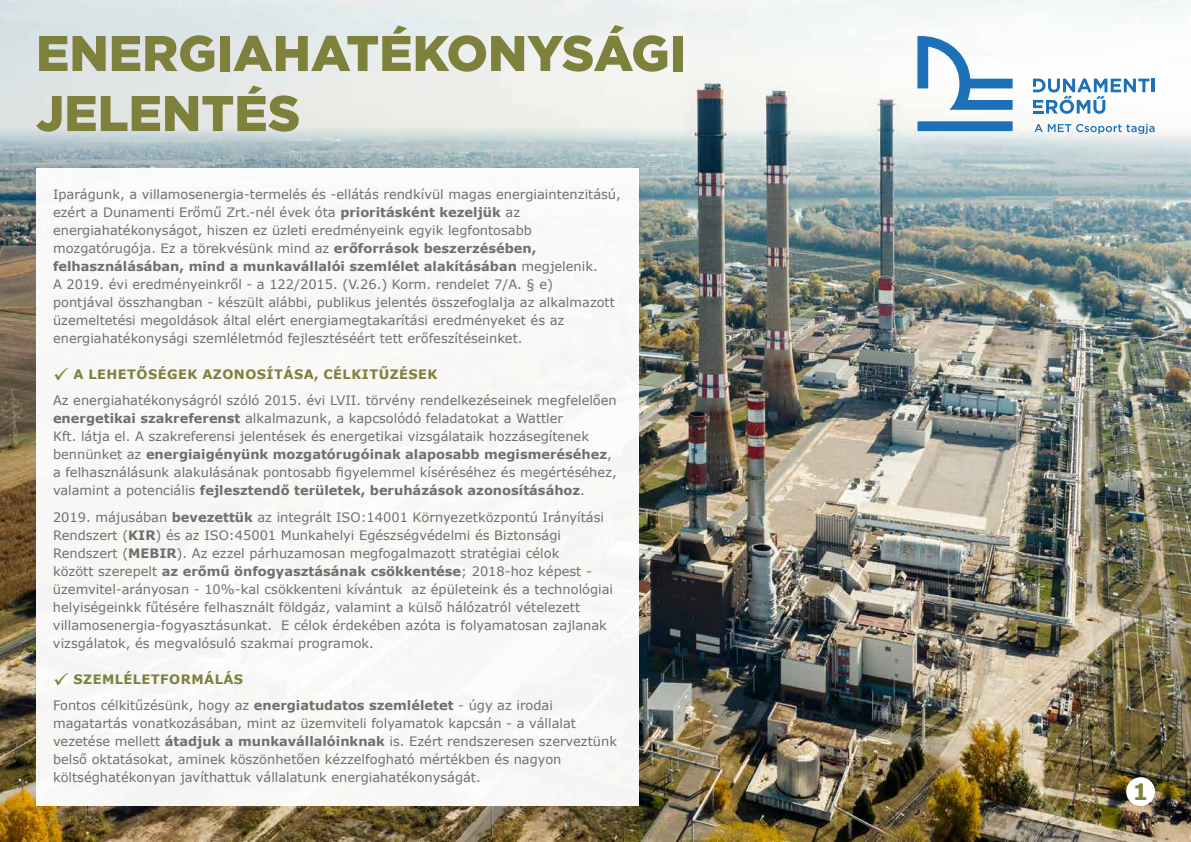
<style>
.page{position:relative;width:1191px;height:842px;background:#fff}
.page>*{position:absolute;margin:0;border:0;box-sizing:border-box;transform-origin:0 0}
.t1{font:900 50px/60px "Gotham";color:#7e813c}
.t2{font:700 22.5px "Verdana";color:#7e813c}
.t3{font:13px/18px "Verdana";color:#706f6f}
.s1{font-weight:700}
.s2{color:#7e813c}
.s3{font-weight:700;color:#7e813c}
</style>
<div class="page">
<img style="left:0;top:0;width:1191px;height:842px">
<div style="left:36px;top:169px;width:602px;height:637px;background:#f9f8f7"></div>
<svg style="left:1034px;top:124px;width:120px;height:10px"></svg>
<svg style="left:917px;top:36px;width:95px;height:95px"></svg>
<svg style="left:1033px;top:79px;width:122px;height:35px"></svg>
<div style="left:1126px;top:777px;width:29px;height:29px;background:#fff;border-radius:50%"></div>
<h1 class="t1" style="left:36px;top:23px;width:651px">ENERGIAHATÉKONYSÁGI<br>JELENTÉS</h1>
<p class="t3" style="left:53px;top:185px;width:569px">Iparágunk, a villamosenergia-termelés és -ellátás rendkívül magas energiaintenzitású, ezért a Dunamenti Erőmű Zrt.-nél évek óta <span class="s1">prioritásként kezeljük</span> az energiahatékonyságot, hiszen ez üzleti eredményeink egyik legfontosabb mozgatórugója. Ez a törekvésünk mind az <span class="s1">erőforrások beszerzésében, felhasználásában, mind a munkavállalói szemlélet alakításában</span> megjelenik.<br>A 2019. évi eredményeinkről - a 122/2015. (V.26.) Korm. rendelet 7/A. § e)<br>pontjával összhangban - készült alábbi, publikus jelentés összefoglalja az alkalmazott üzemeltetési megoldások által elért energiamegtakarítási eredményeket és az energiahatékonysági szemléletmód fejlesztéséért tett erőfeszítéseinket.</p>
<p class="t3" style="left:53px;top:360px;width:565px;line-height:26.5px"><span class="s2">✓</span> <span class="s3">A LEHETŐSÉGEK AZONOSÍTÁSA, CÉLKITŰZÉSEK<br></span>Az energiahatékonyságról szóló 2015. évi LVII. törvény rendelkezéseinek megfelelően</p>
<p class="t3" style="left:53px;top:409px;width:565px"><span class="s1">energetikai szakreferenst</span> alkalmazunk, a kapcsolódó feladatokat a Wattler<br>Kft. látja el. A szakreferensi jelentések és energetikai vizsgálataik hozzásegítenek bennünket az <span class="s1">energiaigényünk mozgatórugóinak alaposabb megismeréséhez</span>, a felhasználásunk alakulásának pontosabb figyelemmel kíséréséhez és megértéséhez, valamint a potenciális <span class="s1">fejlesztendő területek, beruházások azonosításához</span>.</p>
<p class="t3" style="left:53px;top:508px;width:561px">2019. májusában <span class="s1">bevezettük</span> az integrált ISO:14001 Környezetközpontú Irányítási Rendszert (<span class="s1">KIR</span>) és az ISO:45001 Munkahelyi Egészségvédelmi és Biztonsági Rendszert (<span class="s1">MEBIR</span>). Az ezzel párhuzamosan megfogalmazott stratégiai célok<br>között szerepelt <span class="s1">az erőmű önfogyasztásának csökkentése</span>; 2018-hoz képest - üzemvitel-arányosan - 10%-kal csökkenteni kívántuk az épületeink és a technológiai helyiségeinkk fűtésére felhasznált földgáz, valamint a külső hálózatról vételezett villamosenergia-fogyasztásunkat. E célok érdekében azóta is folyamatosan zajlanak vizsgálatok, és megvalósuló szakmai programok.</p>
<p class="t3" style="left:53px;top:665px;width:501px;line-height:26.5px"><span class="s2">✓</span> <span class="s3">SZEMLÉLETFORMÁLÁS<br></span>Fontos célkitűzésünk, hogy az <span class="s1">energiatudatos szemléletet</span> - úgy az irodai</p>
<p class="t3" style="left:53px;top:714px;width:565px">magatartás vonatkozásában, mint az üzemviteli folyamatok kapcsán - a vállalat vezetése mellett <span class="s1">átadjuk a munkavállalóinknak</span> is. Ezért rendszeresen szerveztünk belső oktatásokat, aminek köszönhetően kézzelfogható mértékben és nagyon költséghatékonyan javíthattuk vállalatunk energiahatékonyságát.</p>
<h2 class="t2" style="left:1132px;top:775px;width:18px">1</h2>
</div>
